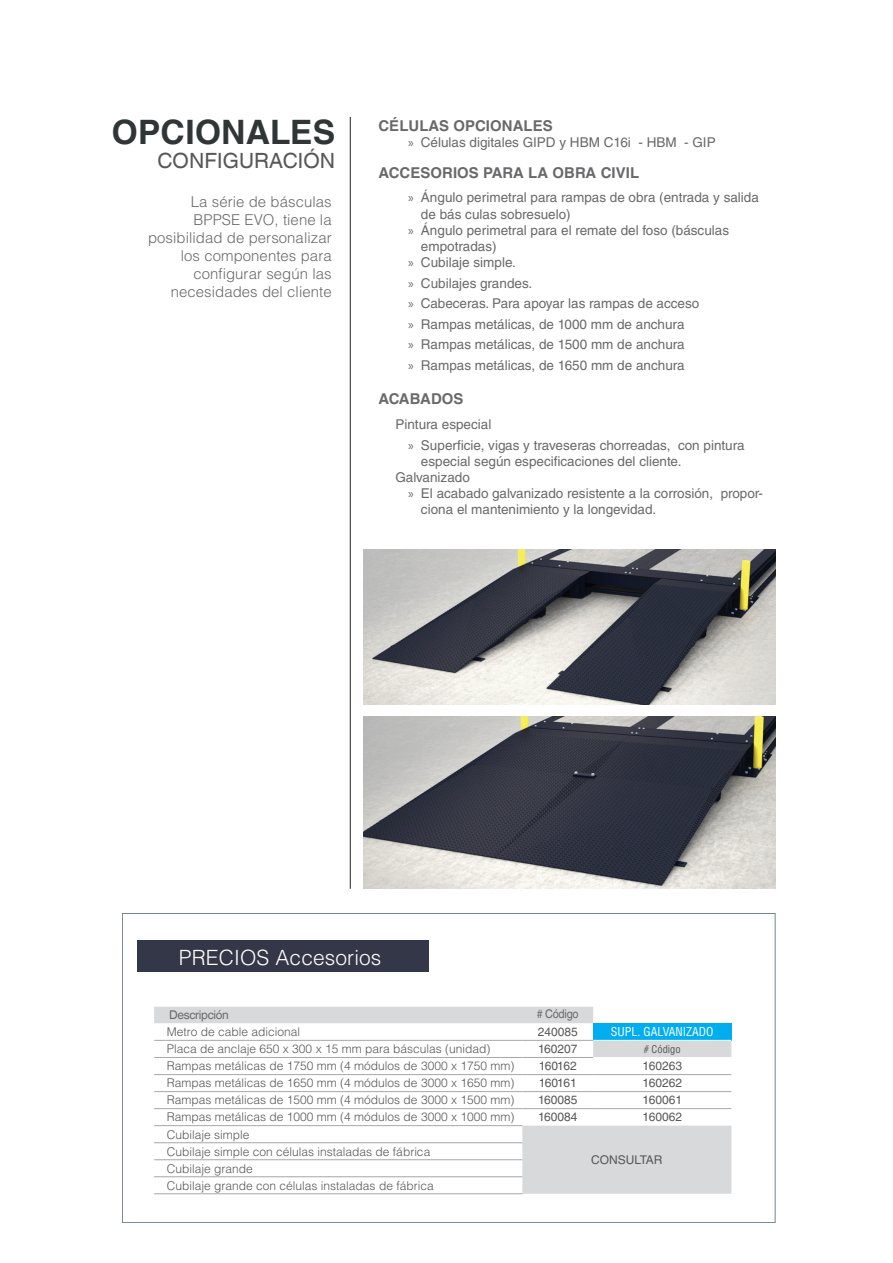
<style>
.page{position:relative;width:893px;height:1263px;background:#fff}
.page>*{position:absolute;margin:0;border:0;box-sizing:border-box;transform-origin:0 0}
.títols_ok{font:700 33.6px "Helvetica World";letter-spacing:.005em;color:#303535}
.títols_ok-2{font:300 21px "Helvetica LT Std";letter-spacing:.005em;color:#fff}
.títols_ok-3{font:21px "Helvetica World";letter-spacing:.005em;color:#57585a}
.títols_ok-4{font:300 15px/17.9px "Helvetica LT Std";letter-spacing:.005em;color:#69696c;text-align:right}
.títols_ok-5{font:700 15px "Helvetica LT Std";letter-spacing:.005em;color:#69696c}
.lletra{font:13.5px/16.2px "Helvetica LT Std";color:#69696c}
.preu_taules{font:300 12px "Helvetica LT Std";color:#57585a}
.t1{font:12px "Helvetica LT Std";color:#57585a}
.t2{font:condensed 12px "Helvetica LT Std";color:#fff}
.t3{font:12px "Helvetica World";letter-spacing:-.025em;color:#69696c}
.t4{font:12px "Helvetica World";letter-spacing:-.025em;color:#69696c;scale:.91 1}
.t5{font:condensed 10.5px "Helvetica LT Std";color:#57585a}
.s1{font-family:"Myriad Pro"}
</style>
<div class="page">
<hr style="left:350px;top:117px;width:1px;height:772px;background:#231f20">
<img style="left:364px;top:716px;width:411px;height:173px">
<img style="left:364px;top:550px;width:412px;height:154px">
<div style="left:137px;top:940px;width:292px;height:32px;background:#333747"></div>
<svg style="left:154px;top:1007px;width:577px;height:187px"></svg>
<div style="left:593px;top:1023px;width:138px;height:17px;background:#00aeef"></div>
<svg style="left:154px;top:1058px;width:439px;height:16px"></svg>
<hr style="left:154px;top:1074px;width:368px;height:1px;background:#a7a6a9">
<hr style="left:522px;top:1074px;width:71px;height:1px;background:#a7a6a9">
<hr style="left:154px;top:1142px;width:368px;height:1px;background:#a7a6a9">
<hr style="left:154px;top:1159px;width:368px;height:1px;background:#a7a6a9">
<hr style="left:154px;top:1176px;width:368px;height:1px;background:#a7a6a9">
<hr style="left:154px;top:1193px;width:368px;height:1px;background:#a7a6a9">
<hr style="left:154px;top:1040px;width:368px;height:1px;background:#a7a6a9">
<hr style="left:522px;top:1040px;width:71px;height:1px;background:#a7a6a9">
<hr style="left:154px;top:1091px;width:368px;height:1px;background:#a7a6a9">
<hr style="left:522px;top:1091px;width:71px;height:1px;background:#a7a6a9">
<hr style="left:154px;top:1108px;width:368px;height:1px;background:#a7a6a9">
<hr style="left:522px;top:1108px;width:71px;height:1px;background:#a7a6a9">
<hr style="left:154px;top:1125px;width:368px;height:1px;background:#a7a6a9">
<hr style="left:593px;top:1091px;width:138px;height:1px;background:#a7a6a9">
<hr style="left:593px;top:1108px;width:138px;height:1px;background:#a7a6a9">
<hr style="left:593px;top:1074px;width:138px;height:1px;background:#a7a6a9">
<hr style="left:593px;top:1040px;width:138px;height:1px;background:#fff">
<hr style="left:593px;top:1057px;width:138px;height:1px;background:#fff">
<hr style="left:154px;top:1057px;width:368px;height:1px;background:#a7a6a9">
<hr style="left:522px;top:1057px;width:71px;height:1px;background:#a7a6a9">
<p class="títols_ok" style="left:112px;top:113px;width:225px">OPCIONALES</p>
<p class="títols_ok-3" style="left:157px;top:148px;width:179px">CONFIGURACIÓN</p>
<p class="títols_ok-4" style="left:148px;top:193px;width:185px">La série de básculas<br>BPPSE EVO, tiene la posibilidad de personalizar los componentes para configurar según las necesidades del cliente</p>
<p class="títols_ok-5" style="left:378px;top:116px;width:176px">CÉLULAS OPCIONALES</p>
<p class="lletra" style="left:408px;top:134px;width:309px"><span class="s1">»</span> Células digitales GIPD y HBM C16i - HBM - GIP</p>
<p class="títols_ok-5" style="left:378px;top:163px;width:262px">ACCESORIOS PARA LA OBRA CIVIL</p>
<p class="lletra" style="left:421px;top:190px;width:339px;text-indent:-13px"><span class="s1">»</span> Ángulo perimetral para rampas de obra (entrada y salida de bás culas sobresuelo)</p>
<p class="lletra" style="left:421px;top:222px;width:310px;text-indent:-13px"><span class="s1">»</span> Ángulo perimetral para el remate del foso (básculas empotradas)</p>
<p class="lletra" style="left:408px;top:254px;width:109px"><span class="s1">»</span> Cubilaje simple.</p>
<p class="lletra" style="left:408px;top:275px;width:126px"><span class="s1">»</span> Cubilajes grandes.</p>
<p class="lletra" style="left:408px;top:295px;width:293px"><span class="s1">»</span> Cabeceras. Para apoyar las rampas de acceso</p>
<p class="lletra" style="left:408px;top:316px;width:278px"><span class="s1">»</span> Rampas metálicas, de 1000 mm de anchura</p>
<p class="lletra" style="left:408px;top:336px;width:278px"><span class="s1">»</span> Rampas metálicas, de 1500 mm de anchura</p>
<p class="lletra" style="left:408px;top:357px;width:278px"><span class="s1">»</span> Rampas metálicas, de 1650 mm de anchura</p>
<p class="títols_ok-5" style="left:378px;top:390px;width:87px">ACABADOS</p>
<p class="lletra" style="left:395px;top:416px;width:97px">Pintura especial</p>
<p class="lletra" style="left:421px;top:437px;width:325px;text-indent:-13px"><span class="s1">»</span> Superficie, vigas y traveseras chorreadas, con pintura especial según especificaciones del cliente.</p>
<p class="lletra" style="left:395px;top:469px;width:76px">Galvanizado</p>
<p class="lletra" style="left:421px;top:485px;width:343px;text-indent:-13px"><span class="s1">»</span> El acabado galvanizado resistente a la corrosión, propor&shy;ciona el mantenimiento y la longevidad.</p>
<p class="títols_ok-2" style="left:179px;top:944px;width:204px">PRECIOS Accesorios</p>
<p class="t3" style="left:169px;top:1008px;width:61px">Descripción</p>
<p class="t4" style="left:537px;top:1007px;width:47px"># Código</p>
<p class="preu_taules" style="left:167px;top:1024px;width:135px">Metro de cable adicional</p>
<p class="t1" style="left:538px;top:1025px;width:42px">240085</p>
<p class="t2" style="left:611px;top:1024px;width:104px">SUPL. GALVANIZADO</p>
<p class="preu_taules" style="left:167px;top:1041px;width:325px">Placa de anclaje 650 x 300 x 15 mm para básculas (unidad)</p>
<p class="t1" style="left:538px;top:1042px;width:41px">160207</p>
<p class="t5" style="left:644px;top:1043px;width:39px"># Código</p>
<p class="preu_taules" style="left:167px;top:1058px;width:349px">Rampas metálicas de 1750 mm (4 módulos de 3000 x 1750 mm)</p>
<p class="t1" style="left:539px;top:1059px;width:40px">160162</p>
<p class="t1" style="left:642px;top:1059px;width:41px">160263</p>
<p class="preu_taules" style="left:167px;top:1076px;width:349px">Rampas metálicas de 1650 mm (4 módulos de 3000 x 1650 mm)</p>
<p class="t1" style="left:539px;top:1076px;width:40px">160161</p>
<p class="t1" style="left:642px;top:1076px;width:41px">160262</p>
<p class="preu_taules" style="left:167px;top:1093px;width:349px">Rampas metálicas de 1500 mm (4 módulos de 3000 x 1500 mm)</p>
<p class="t1" style="left:538px;top:1093px;width:41px">160085</p>
<p class="t1" style="left:642px;top:1093px;width:41px">160061</p>
<p class="preu_taules" style="left:167px;top:1110px;width:349px">Rampas metálicas de 1000 mm (4 módulos de 3000 x 1000 mm)</p>
<p class="t1" style="left:538px;top:1110px;width:41px">160084</p>
<p class="t1" style="left:642px;top:1110px;width:41px">160062</p>
<p class="preu_taules" style="left:167px;top:1127px;width:84px">Cubilaje simple</p>
<p class="t1" style="left:591px;top:1153px;width:73px">CONSULTAR</p>
<p class="preu_taules" style="left:167px;top:1144px;width:265px">Cubilaje simple con células instaladas de fábrica</p>
<p class="preu_taules" style="left:167px;top:1161px;width:88px">Cubilaje grande</p>
<p class="preu_taules" style="left:167px;top:1178px;width:268px">Cubilaje grande con células instaladas de fábrica</p>
</div>
